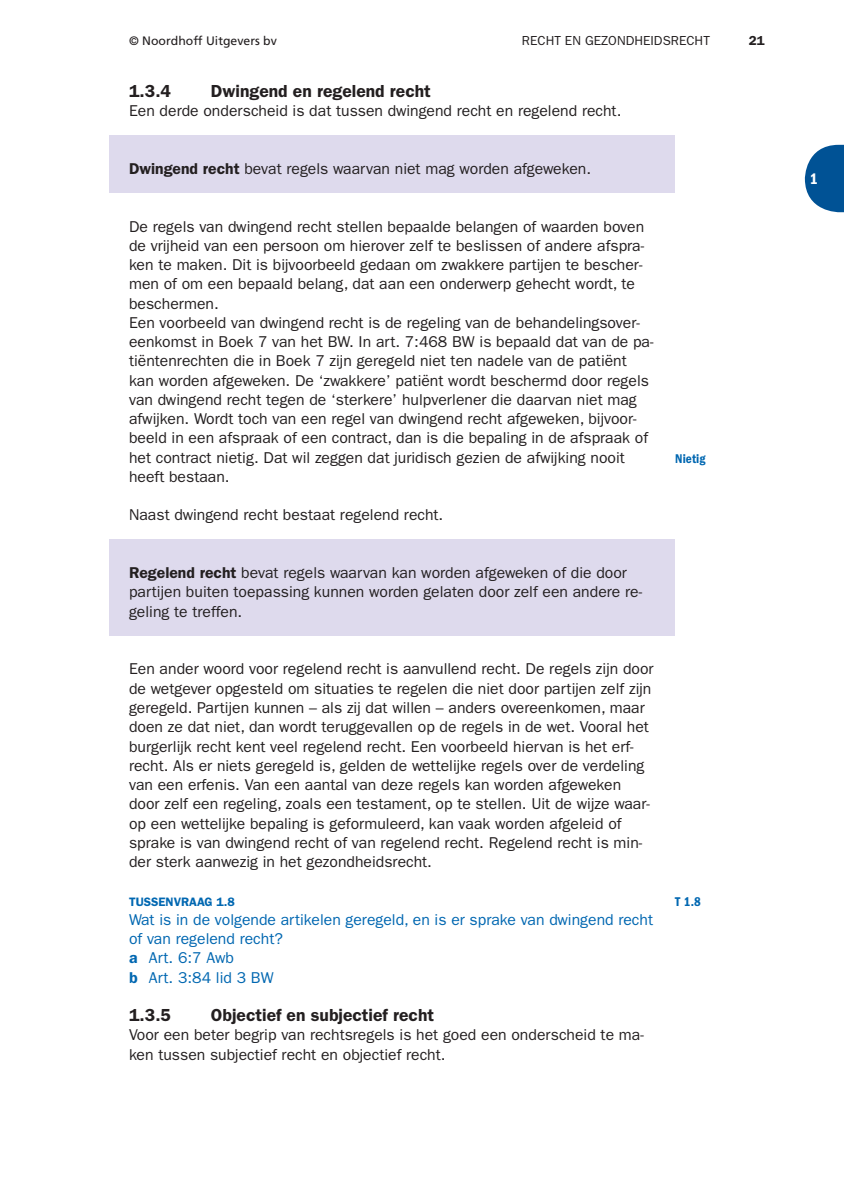
<style>
.page{position:relative;width:844px;height:1191px;background:#fff}
.page>*{position:absolute;margin:0;border:0;box-sizing:border-box;transform-origin:0 0}
.t1{font:600 17.5px "ITC Franklin Gothic Std";color:#231f20}
.t2{font:15.75px/19.2px "ITC Franklin Gothic Std";color:#231f20}
.t3{font:15.75px/19.2px "ITC Franklin Gothic Std";color:#0067b1}
.t4{font:15.75px "ITC Franklin Gothic Std Dm Cd";color:#fff}
.t5{font:13.12px "ITC Franklin Gothic Std";letter-spacing:.005em;color:#231f20}
.t6{font:13.12px "ITC Franklin Gothic Std Dm Cd";letter-spacing:.01em;color:#0067b1}
.t7{font:600 13.12px "ITC Franklin Gothic Std";color:#231f20}
.t8{font:12.25px "Frutiger LT Std";color:#231f20}
.t9{font:600 12.25px "ITC Franklin Gothic Std";color:#0067b1}
.s1{font-weight:600}
</style>
<div class="page">
<svg style="left:804px;top:145px;width:39px;height:67px"></svg>
<div style="left:109px;top:135px;width:566px;height:58px;background:#dedaed"></div>
<div style="left:109px;top:539px;width:566px;height:97px;background:#dedaed"></div>
<p class="t8" style="left:129px;top:34px;width:149px">© Noordhoff Uitgevers bv</p>
<p class="t5" style="left:521px;top:35px;width:189px">RECHT EN GEZONDHEIDSRECHT</p>
<p class="t7" style="left:748px;top:35px;width:17px">21</p>
<p class="t1" style="left:129px;top:84px;width:43px">1.3.4</p>
<p class="t1" style="left:211px;top:84px;width:221px">Dwingend en regelend recht</p>
<p class="t2" style="left:129px;top:103px;width:493px">Een derde onderscheid is dat tussen dwingend recht en regelend recht.</p>
<p class="t2" style="left:129px;top:160px;width:463px"><span class="s1">Dwingend recht</span> bevat regels waarvan niet mag worden afgeweken.</p>
<p class="t2" style="left:129px;top:218px;width:526px">De regels van dwingend recht stellen bepaalde belangen of waarden boven de vrijheid van een persoon om hierover zelf te beslissen of andere afspra&shy;ken te maken. Dit is bijvoorbeeld gedaan om zwakkere partijen te bescher&shy;men of om een bepaald belang, dat aan een onderwerp gehecht wordt, te beschermen.<br>Een voorbeeld van dwingend recht is de regeling van de behandelingsover&shy;eenkomst in Boek 7 van het BW. In art. 7:468 BW is bepaald dat van de pa&shy;tiëntenrechten die in Boek 7 zijn geregeld niet ten nadele van de patiënt kan worden afgeweken. De ‘zwakkere’ patiënt wordt beschermd door regels van dwingend recht tegen de ‘sterkere’ hulpverlener die daarvan niet mag afwijken. Wordt toch van een regel van dwingend recht afgeweken, bijvoor&shy;beeld in een afspraak of een contract, dan is die bepaling in de afspraak of het contract nietig . Dat wil zeggen dat juridisch gezien de afwijking nooit heeft bestaan.</p>
<p class="t2" style="left:129px;top:507px;width:316px">Naast dwingend recht bestaat regelend recht.</p>
<p class="t2" style="left:129px;top:565px;width:514px"><span class="s1">Regelend recht</span> bevat regels waarvan kan worden afgeweken of die door partijen buiten toepassing kunnen worden gelaten door zelf een andere re&shy;geling te treffen.</p>
<p class="t2" style="left:129px;top:661px;width:526px">Een ander woord voor regelend recht is aanvullend recht. De regels zijn door de wetgever opgesteld om situaties te regelen die niet door partijen zelf zijn geregeld. Partijen kunnen – als zij dat willen – anders overeenkomen, maar doen ze dat niet, dan wordt teruggevallen op de regels in de wet. Vooral het burgerlijk recht kent veel regelend recht. Een voorbeeld hiervan is het erf&shy;recht. Als er niets geregeld is, gelden de wettelijke regels over de verdeling van een erfenis. Van een aantal van deze regels kan worden afgeweken door zelf een regeling, zoals een testament, op te stellen. Uit de wijze waar&shy;op een wettelijke bepaling is geformuleerd, kan vaak worden afgeleid of sprake is van dwingend recht of van regelend recht. Regelend recht is min&shy;der sterk aanwezig in het gezondheidsrecht.</p>
<p class="t9" style="left:129px;top:897px;width:107px">TUSSENVRAAG 1.8</p>
<p class="t3" style="left:129px;top:911px;width:525px">Wat is in de volgende artikelen geregeld, en is er sprake van dwingend recht of van regelend recht?<br><span class="s1">a</span> Art. 6:7 Awb<br><span class="s1">b</span> Art. 3:84 lid 3 BW</p>
<p class="t1" style="left:129px;top:1008px;width:43px">1.3.5</p>
<p class="t1" style="left:211px;top:1008px;width:224px">Objectief en subjectief recht</p>
<p class="t2" style="left:129px;top:1027px;width:516px">Voor een beter begrip van rechtsregels is het goed een onderscheid te ma&shy;ken tussen subjectief recht en objectief recht.</p>
<p class="t6" style="left:675px;top:453px;width:32px">Nietig</p>
<p class="t6" style="left:675px;top:896px;width:27px">T 1.8</p>
<p class="t4" style="left:809px;top:172px;width:10px">1</p>
</div>
